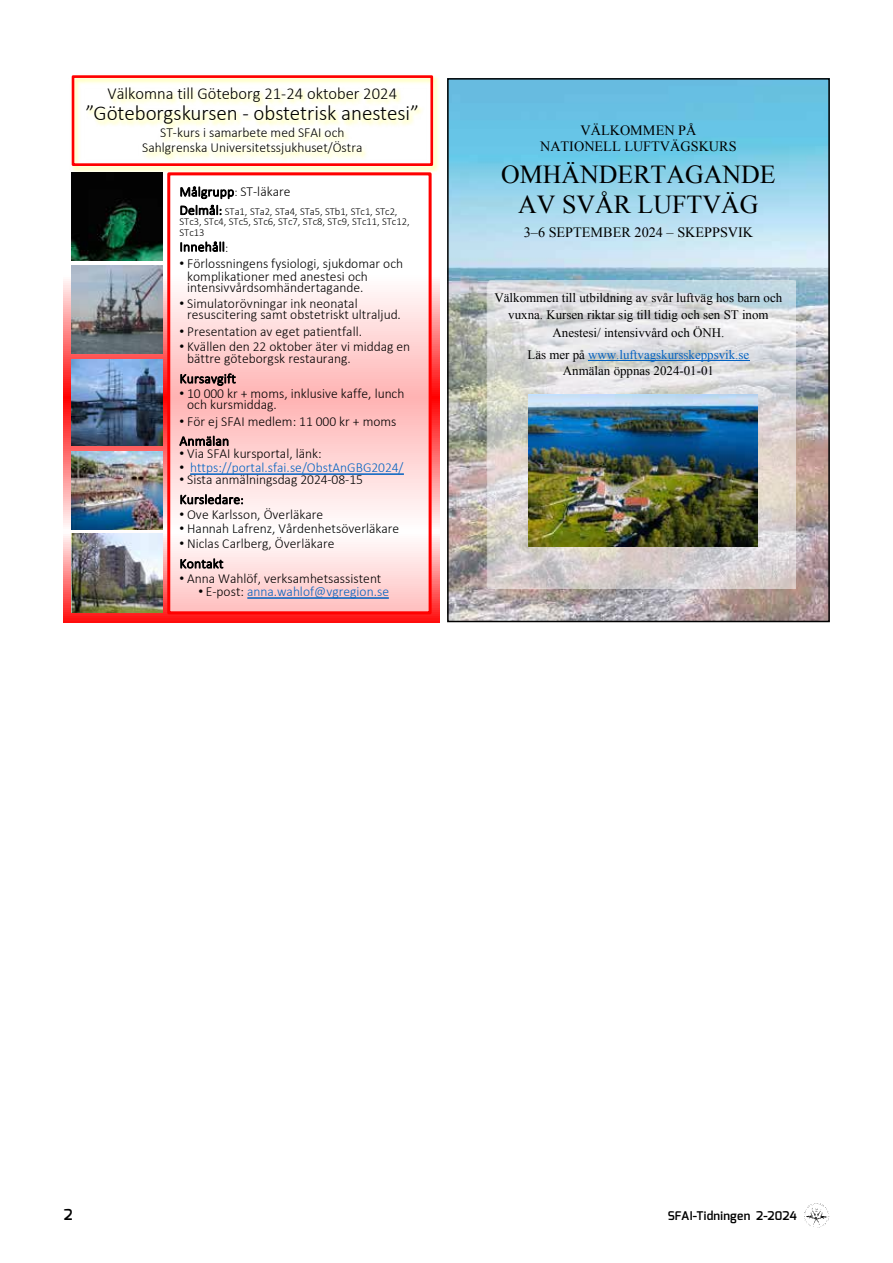
<style>
.page{position:relative;width:893px;height:1263px;background:#fff}
.page>*{position:absolute;margin:0;border:0;box-sizing:border-box;transform-origin:0 0}
.t1{font:25.8px/29.7px "Times New Roman";color:#000;text-align:center}
.t2{font:300 21.45px "Calibri";letter-spacing:-.005em;color:#000}
.t3{font:300 16.8px "Calibri";color:#000}
.t4{font:600 15px "Exo";color:#000}
.t5{font:14.25px/16.4px "Times New Roman";color:#000;text-align:center}
.t6{font:300 13.8px/11.6px "Calibri";color:#000}
.t7{font:300 13.8px "Calibri";color:#0563c1}
.t8{font:300 13.5px "Calibri";letter-spacing:.02em;color:#000}
.t9{font:12.9px/17.1px "Times New Roman";color:#000;text-align:center}
.t10{font:600 12px "Exo";letter-spacing:.02em;color:#000}
.t11{font:300 10.65px/10.8px "Calibri";color:#000}
.s1{font-size:13.5px}
.s2{font-size:12.3px}
.s3{font-size:12px}
.s4{font-family:"Arial";font-weight:400}
.s5{font-family:"Arial";font-weight:400;color:#000}
.s6{color:#000}
.s7{color:#0563c1}
</style>
<div class="page">
<img style="left:804px;top:1203px;width:25px;height:25px">
<img style="left:450px;top:81px;width:377px;height:538px">
<img style="left:486px;top:281px;width:309px;height:308px">
<img style="left:529px;top:394px;width:228px;height:153px">
<hr style="left:588px;top:360px;width:161px;height:1px;background:#0563c1">
<div style="left:447px;top:78px;width:383px;height:544px;border:2px solid #000"></div>
<svg style="left:64px;top:281px;width:375px;height:341px;background:#fc6161"></svg>
<img style="left:71px;top:76px;width:368px;height:97px">
<div style="left:72px;top:75px;width:361px;height:91px;border:3px solid #f00"></div>
<div style="left:169px;top:174px;width:261px;height:439px;background:#fff;opacity:.7"></div>
<div style="left:167px;top:172px;width:265px;height:442px;border:3px solid #f00"></div>
<svg style="left:190px;top:473px;width:214px;height:2px"></svg>
<svg style="left:247px;top:597px;width:142px;height:2px"></svg>
<img style="left:71px;top:173px;width:92px;height:88px">
<img style="left:71px;top:265px;width:92px;height:89px">
<img style="left:71px;top:359px;width:92px;height:87px">
<img style="left:71px;top:451px;width:92px;height:78px">
<img style="left:71px;top:533px;width:91px;height:80px">
<p class="t3" style="left:108px;top:83px;width:291px">Välkomna till Göteborg 21-24 oktober 2024</p>
<h2 class="t2" style="left:86px;top:100px;width:335px">”Göteborgskursen - obstetrisk anestesi”</h2>
<p class="t6" style="left:142px;top:125px;width:222px;line-height:15.5px;text-align:center">ST-kurs i samarbete med SFAI och<br>Sahlgrenska Universitetssjukhuset/Östra</p>
<p class="t6" style="left:180px;top:186px;width:112px"><span class="s1">Målgrupp</span><span class="s2">:</span> ST-läkare</p>
<p class="t11" style="left:180px;top:206px;width:231px"><span class="s1">Delmål</span><span class="s3">:</span> STa1, STa2, STa4, STa5, STb1, STc1, STc2,<br>STc3, STc4, STc5, STc6, STc7, STc8, STc9, STc11, STc12,<br>STc13</p>
<p class="t8" style="left:180px;top:238px;width:50px">Innehåll<span class="s2">:</span></p>
<p class="t6" style="left:187px;top:258px;width:218px;text-indent:-8px"><span class="s4">•</span> Förlossningens fysiologi, sjukdomar och komplikationer med anestesi och intensivvårdsomhändertagande.</p>
<p class="t6" style="left:187px;top:298px;width:215px;line-height:10.9px;text-indent:-8px"><span class="s4">•</span> Simulatorövningar ink neonatal resuscitering samt obstetriskt ultraljud.</p>
<p class="t6" style="left:180px;top:325px;width:184px"><span class="s4">•</span> Presentation av eget patientfall.</p>
<p class="t6" style="left:187px;top:340px;width:225px;line-height:12.1px;text-indent:-8px"><span class="s4">•</span> Kvällen den 22 oktober äter vi middag en bättre göteborgsk restaurang.</p>
<p class="t8" style="left:180px;top:370px;width:58px">Kursavgift</p>
<p class="t6" style="left:187px;top:388px;width:219px;line-height:10.6px;text-indent:-8px"><span class="s4">•</span> 10 000 kr + moms, inklusive kaffe, lunch och kursmiddag.</p>
<p class="t6" style="left:180px;top:415px;width:218px"><span class="s4">•</span> För ej SFAI medlem: 11 000 kr + moms</p>
<p class="t8" style="left:180px;top:433px;width:51px">Anmälan</p>
<p class="t6" style="left:180px;top:448px;width:144px"><span class="s4">•</span> Via SFAI kursportal, länk:</p>
<p class="t7" style="left:180px;top:459px;width:225px"><span class="s5">•</span> https://portal.sfai.se/ObstAnGBG2024/</p>
<p class="t6" style="left:180px;top:474px;width:185px"><span class="s4">•</span> Sista anmälningsdag 2024-08-15</p>
<p class="t8" style="left:180px;top:491px;width:65px">Kursledare<span class="s3">:</span></p>
<p class="t6" style="left:180px;top:509px;width:145px"><span class="s4">•</span> Ove Karlsson, Överläkare</p>
<p class="t6" style="left:180px;top:522px;width:221px"><span class="s4">•</span> Hannah Lafrenz, Vårdenhetsöverläkare</p>
<p class="t6" style="left:180px;top:538px;width:156px"><span class="s4">•</span> Niclas Carlberg, Överläkare</p>
<p class="t8" style="left:180px;top:555px;width:45px">Kontakt</p>
<p class="t6" style="left:180px;top:573px;width:203px"><span class="s4">•</span> Anna Wahlöf, verksamhetsassistent</p>
<p class="t7" style="left:198px;top:583px;width:192px"><span class="s5">•</span> <span class="s6">E-post:</span> anna.wahlof@vgregion.se</p>
<p class="t5" style="left:540px;top:121px;width:198px">VÄLKOMMEN PÅ<br>NATIONELL LUFTVÄGSKURS</p>
<h1 class="t1" style="left:501px;top:160px;width:276px">OMHÄNDERTAGANDE<br>AV SVÅR LUFTVÄG</h1>
<p class="t5" style="left:524px;top:224px;width:231px">3–6 SEPTEMBER 2024 – SKEPPSVIK</p>
<p class="t9" style="left:494px;top:289px;width:289px">Välkommen till utbildning av svår luftväg hos barn och vuxna. Kursen riktar sig till tidig och sen ST inom<br>Anestesi/ intensivvård och ÖNH.</p>
<p class="t9" style="left:527px;top:346px;width:223px;line-height:16px">Läs mer på <span class="s7">www.luftvagskursskeppsvik.se<br></span>Anmälan öppnas 2024-01-01</p>
<p class="t4" style="left:64px;top:1205px;width:10px">2</p>
<p class="t10" style="left:668px;top:1208px;width:131px">SFAI-Tidningen 2-2024</p>
</div>
